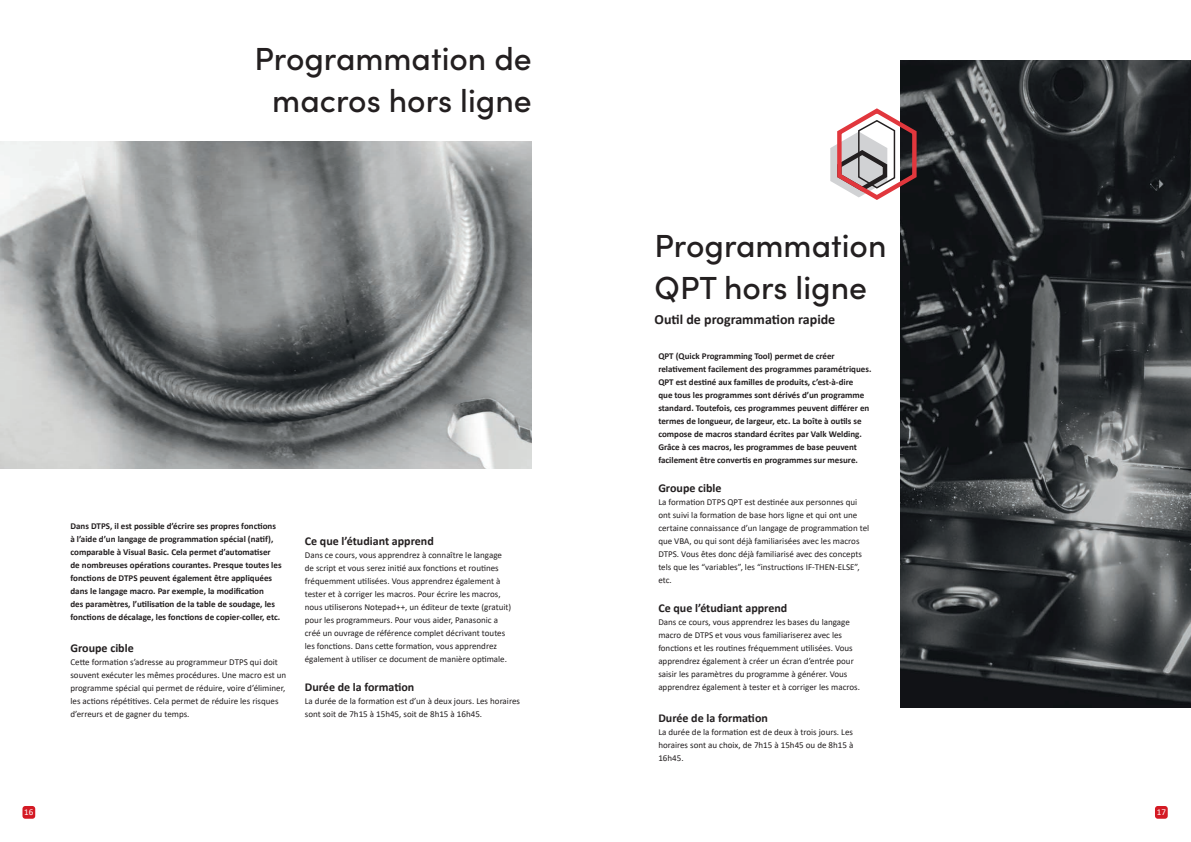
<style>
.page{position:relative;width:1191px;height:842px;background:#fff}
.page>*{position:absolute;margin:0;border:0;box-sizing:border-box;transform-origin:0 0}
.t1{font:500 32px/42px "Sofia Pro";color:#231f20;text-align:center}
.t2{font:700 14px "Calibri";color:#231f20}
.t3{font:700 12px "Calibri";color:#231f20}
.t4{font:9px/13px "Calibri";color:#231f20}
.t5{font:700 9px/13px "Calibri";color:#231f20}
.t6{font:9px "Calibri";color:#fff}
</style>
<div class="page">
<div style="left:22px;top:806px;width:13px;height:13px;background:#d41a24;border-radius:3px"></div>
<div style="left:1155px;top:806px;width:12px;height:13px;background:#d41a24;border-radius:3px"></div>
<img style="left:900px;top:60px;width:291px;height:647px">
<img style="left:0;top:141px;width:532px;height:328px">
<svg style="left:830px;top:108px;width:87px;height:92px"></svg>
<h1 class="t1" style="left:254px;top:36px;width:279px">Programmation de macros hors ligne</h1>
<p class="t5" style="left:70px;top:519px;width:213px">Dans DTPS, il est possible d’écrire ses propres fonctions à l’aide d’un langage de programmation spécial (natif), comparable à Visual Basic. Cela permet d’automatiser de nombreuses opérations courantes. Presque toutes les fonctions de DTPS peuvent également être appliquées dans le langage macro. Par exemple, la modification<br>des paramètres, l’utilisation de la table de soudage, les fonctions de décalage, les fonctions de copier-coller, etc.</p>
<h3 class="t3" style="left:70px;top:640px;width:65px">Groupe cible</h3>
<p class="t4" style="left:70px;top:655px;width:217px">Cette formation s’adresse au programmeur DTPS qui doit souvent exécuter les mêmes procédures. Une macro est un programme spécial qui permet de réduire, voire d’éliminer, les actions répétitives. Cela permet de réduire les risques d’erreurs et de gagner du temps.</p>
<h3 class="t3" style="left:305px;top:533px;width:130px">Ce que l’étudiant apprend</h3>
<p class="t4" style="left:305px;top:548px;width:208px">Dans ce cours, vous apprendrez à connaître le langage de script et vous serez initié aux fonctions et routines fréquemment utilisées. Vous apprendrez également à tester et à corriger les macros. Pour écrire les macros, nous utiliserons Notepad++, un éditeur de texte (gratuit) pour les programmeurs. Pour vous aider, Panasonic a créé un ouvrage de référence complet décrivant toutes les fonctions. Dans cette formation, vous apprendrez également à utiliser ce document de manière optimale.</p>
<h3 class="t3" style="left:305px;top:679px;width:111px">Durée de la formation</h3>
<p class="t4" style="left:305px;top:694px;width:217px">La durée de la formation est d’un à deux jours. Les horaires sont soit de 7h15 à 15h45, soit de 8h15 à 16h45.</p>
<h1 class="t1" style="left:654px;top:222px;width:233px;text-align:left">Programmation<br>QPT hors ligne</h1>
<h2 class="t2" style="left:654px;top:309px;width:182px">Outil de programmation rapide</h2>
<p class="t5" style="left:658px;top:349px;width:215px">QPT (Quick Programming Tool) permet de créer relativement facilement des programmes paramétriques.<br>QPT est destiné aux familles de produits, c’est-à-dire<br>que tous les programmes sont dérivés d’un programme standard. Toutefois, ces programmes peuvent différer en termes de longueur, de largeur, etc. La boîte à outils se compose de macros standard écrites par Valk Welding.<br>Grâce à ces macros, les programmes de base peuvent facilement être convertis en programmes sur mesure.</p>
<h3 class="t3" style="left:658px;top:480px;width:65px">Groupe cible</h3>
<p class="t4" style="left:658px;top:495px;width:212px">La formation DTPS QPT est destinée aux personnes qui ont suivi la formation de base hors ligne et qui ont une certaine connaissance d’un langage de programmation tel que VBA, ou qui sont déjà familiarisées avec les macros DTPS. Vous êtes donc déjà familiarisé avec des concepts tels que les “variables”, les “instructions IF-THEN-ELSE”, etc.</p>
<h3 class="t3" style="left:658px;top:600px;width:130px">Ce que l’étudiant apprend</h3>
<p class="t4" style="left:658px;top:615px;width:203px">Dans ce cours, vous apprendrez les bases du langage macro de DTPS et vous vous familiariserez avec les fonctions et les routines fréquemment utilisées. Vous apprendrez également à créer un écran d’entrée pour saisir les paramètres du programme à générer. Vous apprendrez également à tester et à corriger les macros.</p>
<h3 class="t3" style="left:658px;top:710px;width:111px">Durée de la formation</h3>
<p class="t4" style="left:658px;top:725px;width:196px;text-align:justify">La durée de la formation est de deux à trois jours. Les horaires sont au choix, de 7h15 à 15h45 ou de 8h15 à 16h45.</p>
<p class="t6" style="left:24px;top:806px;width:11px">16</p>
<p class="t6" style="left:1156px;top:806px;width:11px">17</p>
</div>
